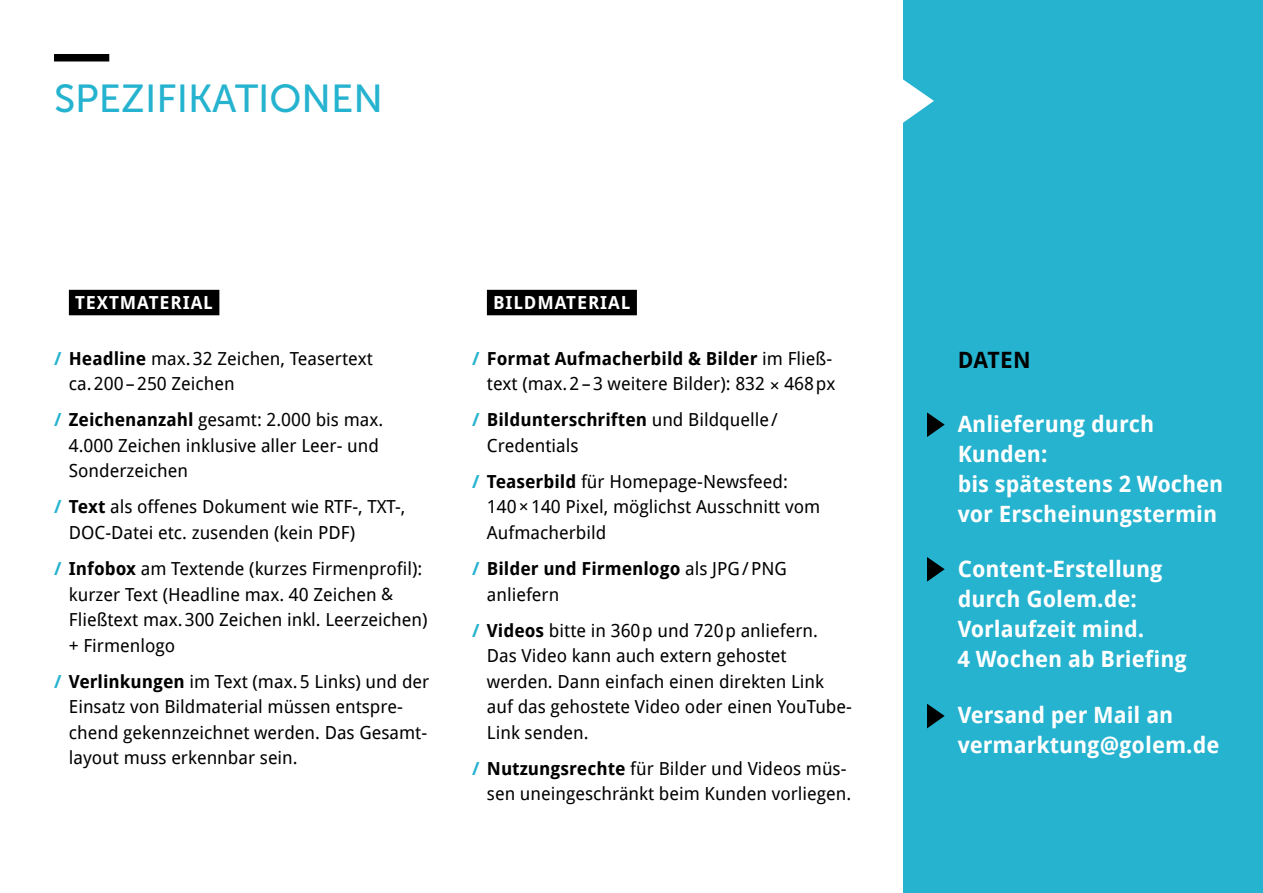
<style>
.page{position:relative;width:1263px;height:893px;background:#fff}
.page>*{position:absolute;margin:0;border:0;box-sizing:border-box;transform-origin:0 0}
.t1{font:39px "Museo Sans 500";color:#25b3cf}
.t2{font:700 22.5px/30px "Droid Sans";color:#fff}
.t3{font:700 22.5px "Droid Sans";color:#000}
.t4{font:18px/25.5px "Droid Sans";color:#000}
.t5{font:700 18px/25.5px "Droid Sans";color:#000}
.t6{font:700 18px "Droid Sans";letter-spacing:.05em;color:#fff}
.s1{font-weight:700;color:#25b3cf}
.s2{font-weight:700}
.s3{font-size:17.25px}
.s4{color:#25b3cf}
.s5{font-weight:400}
</style>
<div class="page">
<div style="left:69px;top:290px;width:150px;height:25px;background:#000"></div>
<div style="left:54px;top:54px;width:55px;height:8px;background:#000"></div>
<div style="left:487px;top:290px;width:150px;height:25px;background:#000"></div>
<div style="left:904px;top:0;width:359px;height:893px;background:#25b3cf"></div>
<svg style="left:903px;top:79px;width:31px;height:44px"></svg>
<svg style="left:927px;top:412px;width:18px;height:25px"></svg>
<svg style="left:927px;top:557px;width:18px;height:25px"></svg>
<svg style="left:927px;top:704px;width:18px;height:24px"></svg>
<h1 class="t1" style="left:54px;top:77px;width:331px">SPEZIFIKATIONEN</h1>
<p class="t6" style="left:75px;top:290px;width:107px">Textmateria</p>
<p class="t6" style="left:203px;top:290px;width:11px">l</p>
<p class="t4" style="left:69px;top:345px;width:306px;text-indent:-15px"><span class="s1">/</span> <span class="s2">Headline</span> max.32 Zeichen, Teasertext ca.200–250 Zeichen</p>
<p class="t4" style="left:69px;top:406px;width:316px;text-indent:-15px"><span class="s1">/</span> <span class="s2">Zeichenanzahl</span> gesamt: 2.000 bis max.<br>4.000 Zeichen inklusive aller Leer- und<br>Sonderzeichen</p>
<p class="t4" style="left:69px;top:494px;width:338px;text-indent:-15px"><span class="s1">/</span> <span class="s2">Text</span> als offenes Dokument wie RTF-, TXT-,<br>DOC-Datei etc. zusenden (kein PDF)</p>
<p class="t4" style="left:69px;top:555px;width:360px;text-indent:-15px"><span class="s1">/</span> <span class="s2">Infobox</span> am Textende (kurzes Firmenprofil): kurzer Text (Headline max. 40 Zeichen <span class="s3">&amp; </span>Fließtext max.300 Zeichen inkl. Leerzeichen) + Firmenlogo</p>
<p class="t4" style="left:69px;top:668px;width:362px;text-indent:-15px"><span class="s1">/</span> <span class="s2">Verlinkungen</span> im Text (max.5 Links) und der Einsatz von Bildmaterial müssen entspre&shy;chend gekennzeichnet werden. Das Gesamt&shy;layout muss erkennbar sein.</p>
<p class="t6" style="left:493px;top:290px;width:106px">Bildmateria</p>
<p class="t6" style="left:621px;top:290px;width:11px">l</p>
<p class="t4" style="left:472px;top:345px;width:365px;text-align:right"><span class="s1">/</span> <span class="s2">Format Aufmacherbild &amp; Bilder</span> im Fließ&shy;text (max.2–3 weitere Bilder): 832 × 468 px</p>
<p class="t4" style="left:487px;top:406px;width:293px;text-indent:-15px"><span class="s1">/</span> <span class="s2">Bildunterschriften</span> und Bildquelle/<br>Credentials</p>
<p class="t4" style="left:487px;top:468px;width:335px;text-indent:-15px"><span class="s1">/</span> <span class="s2">Teaserbild</span> für Homepage-Newsfeed:<br>140×140 Pixel, möglichst Ausschnitt vom<br>Aufmacherbild</p>
<p class="t5" style="left:487px;top:555px;width:301px;text-indent:-15px"><span class="s4">/</span> Bilder und Firmenlogo <span class="s5">als JPG/PNG anliefern</span></p>
<p class="t4" style="left:487px;top:617px;width:366px;text-indent:-15px"><span class="s1">/</span> <span class="s2">Videos</span> bitte in 360 p und 720 p anliefern.<br>Das Video kann auch extern gehostet werden. Dann einfach einen direkten Link auf das gehostete Video oder einen YouTube-Link senden.</p>
<p class="t4" style="left:472px;top:755px;width:381px;text-align:right"><span class="s1">/</span> <span class="s2">Nutzungsrechte</span> für Bilder und Videos müs&shy;sen uneingeschränkt beim Kunden vorliegen.</p>
<p class="t3" style="left:958px;top:344px;width:71px">Daten</p>
<p class="t2" style="left:958px;top:408px;width:267px">Anlieferung durch<br>Kunden:<br>bis spätestens 2 Wochen vor Erscheinungstermin</p>
<p class="t2" style="left:958px;top:554px;width:231px">Content-Erstellung durch Golem.de:<br>Vorlaufzeit mind.<br>4 Wochen ab Briefing</p>
<p class="t2" style="left:958px;top:699px;width:263px">Versand per Mail an vermarktung@golem.de</p>
</div>
